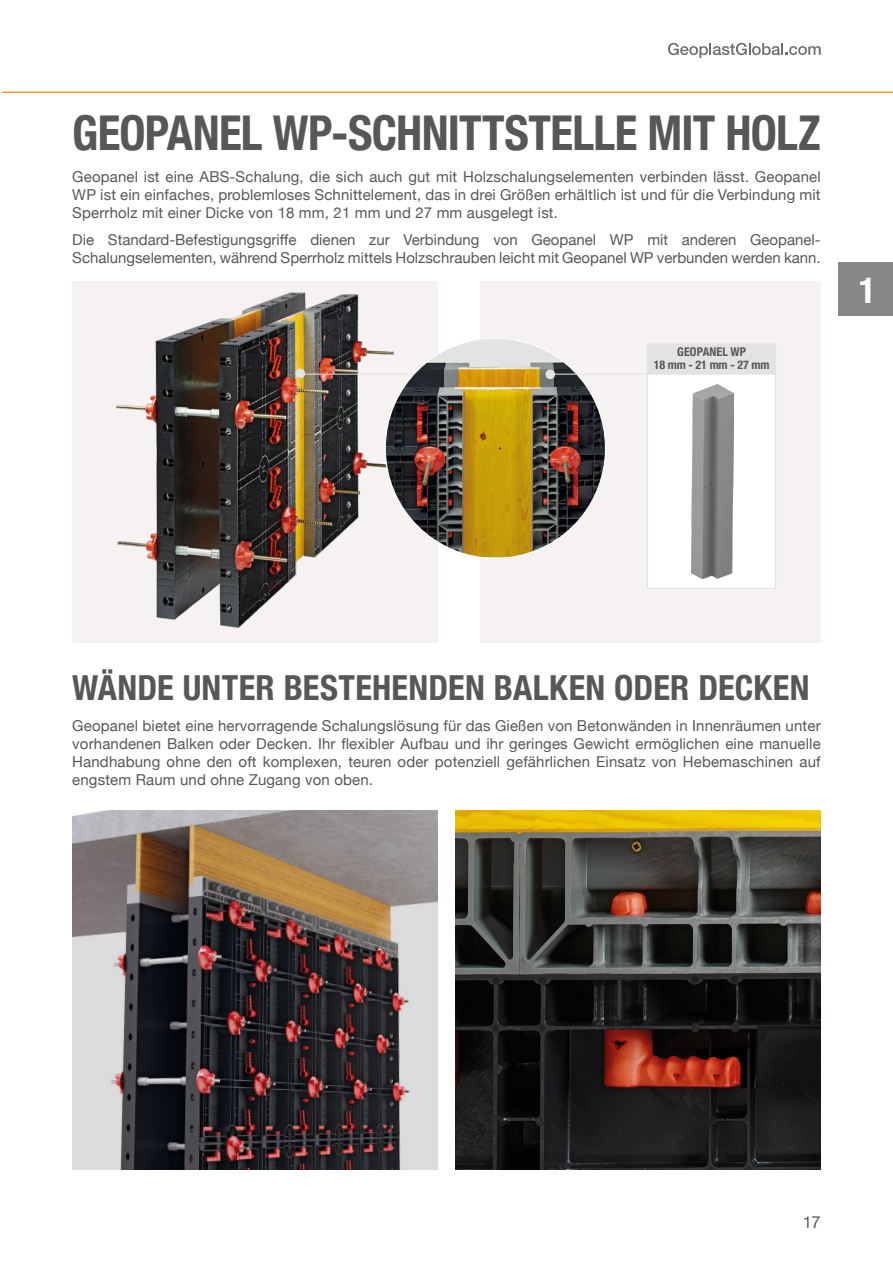
<style>
.page{position:relative;width:893px;height:1263px;background:#fff}
.page>*{position:absolute;margin:0;border:0;box-sizing:border-box;transform-origin:0 0}
.t1{font:700 condensed 48px "Helvetica Neue";letter-spacing:-.015em;color:#575756}
.t2{font:700 condensed 36px "Helvetica Neue";color:#fff}
.t3{font:700 condensed 34.5px "Helvetica Neue";letter-spacing:.01em;color:#575756}
.t4{font:16.5px "Helvetica Neue";color:#575756}
.t5{font:15px/18px "Helvetica Neue";color:#575756;text-align:justify}
.t6{font:700 condensed 12px/13.5px "Helvetica Neue";color:#575756;text-align:center}
</style>
<div class="page">
<div style="left:480px;top:281px;width:341px;height:361px;background:#f5f2f1"></div>
<div style="left:72px;top:281px;width:366px;height:361px;background:#f5f2f1"></div>
<img style="left:116px;top:292px;width:269px;height:336px">
<hr style="left:301px;top:374px;width:217px;height:1px;background:#e3e3e3">
<div style="left:296px;top:369px;width:9px;height:9px;background:#e3e3e3;border-radius:50%"></div>
<div style="left:296px;top:369px;width:9px;height:9px;border:1px solid #e3e3e3;border-radius:50%"></div>
<img style="left:385px;top:345px;width:219px;height:212px">
<hr style="left:551px;top:374px;width:106px;height:1px;background:#e3e3e3">
<div style="left:546px;top:370px;width:9px;height:9px;background:#e3e3e3;border-radius:50%"></div>
<div style="left:546px;top:369px;width:9px;height:10px;border:1px solid #e3e3e3;border-radius:50%"></div>
<div style="left:647px;top:344px;width:129px;height:245px;background:#fff;border:1px solid #e3e3e3"></div>
<div style="left:647px;top:344px;width:129px;height:31px;background:#e3e3e3"></div>
<img style="left:692px;top:384px;width:41px;height:194px">
<img style="left:72px;top:810px;width:366px;height:359px">
<img style="left:455px;top:810px;width:366px;height:359px">
<hr style="left:2px;top:92px;width:891px;height:1px;background:#ec7c01">
<svg style="left:668px;top:43px;width:153px;height:15px"></svg>
<div style="left:838px;top:262px;width:55px;height:54px;background:#878787"></div>
<h1 class="t1" style="left:72px;top:93px;width:750px">GEOPANEL WP-SCHNITTSTELLE MIT HOLZ</h1>
<p class="t5" style="left:72px;top:168px;width:750px">Geopanel ist eine ABS-Schalung, die sich auch gut mit Holzschalungselementen verbinden lässt. Geopanel WP ist ein einfaches, problemloses Schnittelement, das in drei Größen erhältlich ist und für die Verbindung mit Sperrholz mit einer Dicke von 18 mm, 21 mm und 27 mm ausgelegt ist.</p>
<p class="t5" style="left:72px;top:231px;width:750px">Die Standard-Befestigungsgriffe dienen zur Verbindung von Geopanel WP mit anderen Geopanel-<br>Schalungselementen, während Sperrholz mittels Holzschrauben leicht mit Geopanel WP verbunden werden kann.</p>
<p class="t6" style="left:654px;top:344px;width:117px">GEOPANEL WP<br>18 mm - 21 mm - 27 mm</p>
<h2 class="t2" style="left:859px;top:260px;width:19px">1</h2>
<h3 class="t3" style="left:72px;top:659px;width:739px">WÄNDE UNTER BESTEHENDEN BALKEN ODER DECKEN</h3>
<p class="t5" style="left:72px;top:718px;width:750px">Geopanel bietet eine hervorragende Schalungslösung für das Gießen von Betonwänden in Innenräumen unter vorhandenen Balken oder Decken. Ihr flexibler Aufbau und ihr geringes Gewicht ermöglichen eine manuelle Handhabung ohne den oft komplexen, teuren oder potenziell gefährlichen Einsatz von Hebemaschinen auf engstem Raum und ohne Zugang von oben.</p>
<p class="t4" style="left:803px;top:1210px;width:19px">17</p>
</div>
